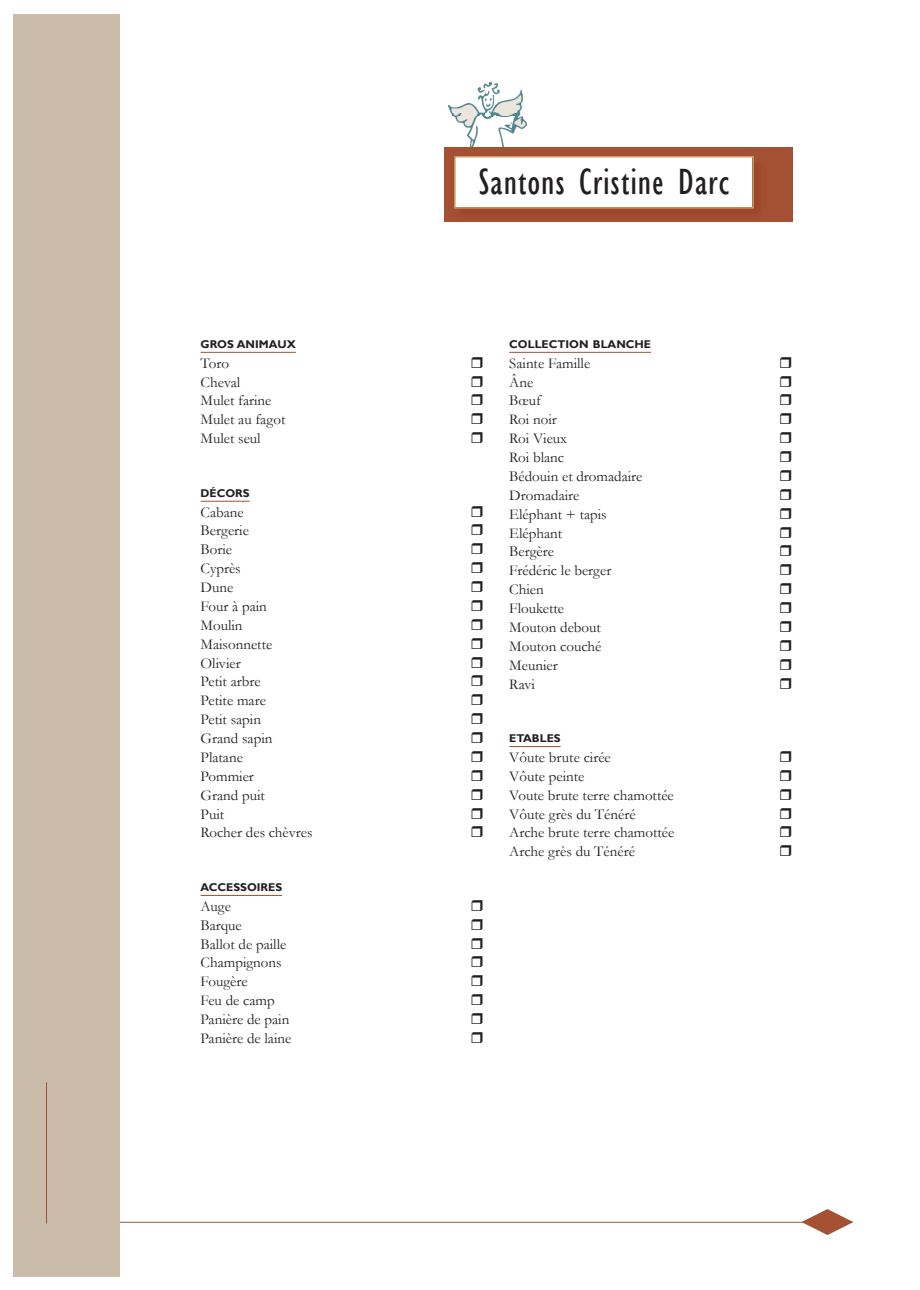
<style>
.page{position:relative;width:920px;height:1290px;background:#fff}
.page>*{position:absolute;margin:0;border:0;box-sizing:border-box;transform-origin:0 0}
.t1{font:condensed 37.5px "Gill Sans";letter-spacing:.025em;color:#231f20}
.t2{font:15px/18.9px "Garamond";color:#231f20}
.t3{font:700 11.25px "Gill Sans";color:#231f20}
</style>
<div class="page">
<hr style="left:201px;top:352px;width:95px;height:1px;background:#a45032">
<hr style="left:201px;top:501px;width:49px;height:1px;background:#a45032">
<hr style="left:201px;top:895px;width:81px;height:1px;background:#a45032">
<hr style="left:509px;top:352px;width:142px;height:1px;background:#a45032">
<hr style="left:509px;top:746px;width:52px;height:1px;background:#a45032">
<hr style="left:46px;top:1222px;width:768px;height:1px;background:#a45032">
<div style="left:14px;top:14px;width:106px;height:1262px;background:#cabca9"></div>
<img style="left:448px;top:82px;width:80px;height:65px">
<img style="left:448px;top:114px;width:80px;height:3px">
<hr style="left:46px;top:1082px;width:1px;height:141px;background:#a45032">
<div style="left:445px;top:147px;width:348px;height:74px;background:#a45032"></div>
<img style="left:452px;top:221px;width:317px;height:1px">
<div style="left:456px;top:157px;width:296px;height:50px;background:#fff"></div>
<div style="left:454px;top:156px;width:300px;height:53px;border:2px solid #c59968"></div>
<svg style="left:803px;top:1221px;width:12px;height:2px"></svg>
<p class="t3" style="left:201px;top:338px;width:97px">GROS ANIMAUX</p>
<p class="t2" style="left:201px;top:354px;width:86px">Toro<br>Cheval<br>Mulet farine<br>Mulet au fagot<br>Mulet seul</p>
<p class="t3" style="left:201px;top:486px;width:51px">DÉCORS</p>
<p class="t2" style="left:201px;top:503px;width:114px">Cabane<br>Bergerie<br>Borie<br>Cyprès<br>Dune<br>Four à pain<br>Moulin<br>Maisonnette<br>Olivier<br>Petit arbre<br>Petite mare<br>Petit sapin<br>Grand sapin<br>Platane<br>Pommier<br>Grand puit<br>Puit<br>Rocher des chèvres</p>
<p class="t3" style="left:201px;top:881px;width:83px">ACCESSOIRES</p>
<p class="t2" style="left:201px;top:897px;width:92px">Auge<br>Barque<br>Ballot de paille<br>Champignons<br>Fougère<br>Feu de camp<br>Panière de pain<br>Panière de laine</p>
<h1 class="t1" style="left:479px;top:159px;width:252px">Santons Cristine Darc</h1>
<p class="t3" style="left:509px;top:338px;width:143px">COLLECTION BLANCHE</p>
<p class="t2" style="left:509px;top:354px;width:135px">Sainte Famille<br>Âne<br>Bœuf<br>Roi noir<br>Roi Vieux<br>Roi blanc<br>Bédouin et dromadaire<br>Dromadaire<br>Eléphant + tapis<br>Eléphant<br>Bergère<br>Frédéric le berger<br>Chien<br>Floukette<br>Mouton debout<br>Mouton couché<br>Meunier<br>Ravi</p>
<p class="t3" style="left:509px;top:732px;width:53px">ETABLES</p>
<p class="t2" style="left:509px;top:748px;width:166px">Vôute brute cirée<br>Vôute peinte<br>Voute brute terre chamottée<br>Vôute grès du Ténéré<br>Arche brute terre chamottée<br>Arche grès du Ténéré</p>
</div>
